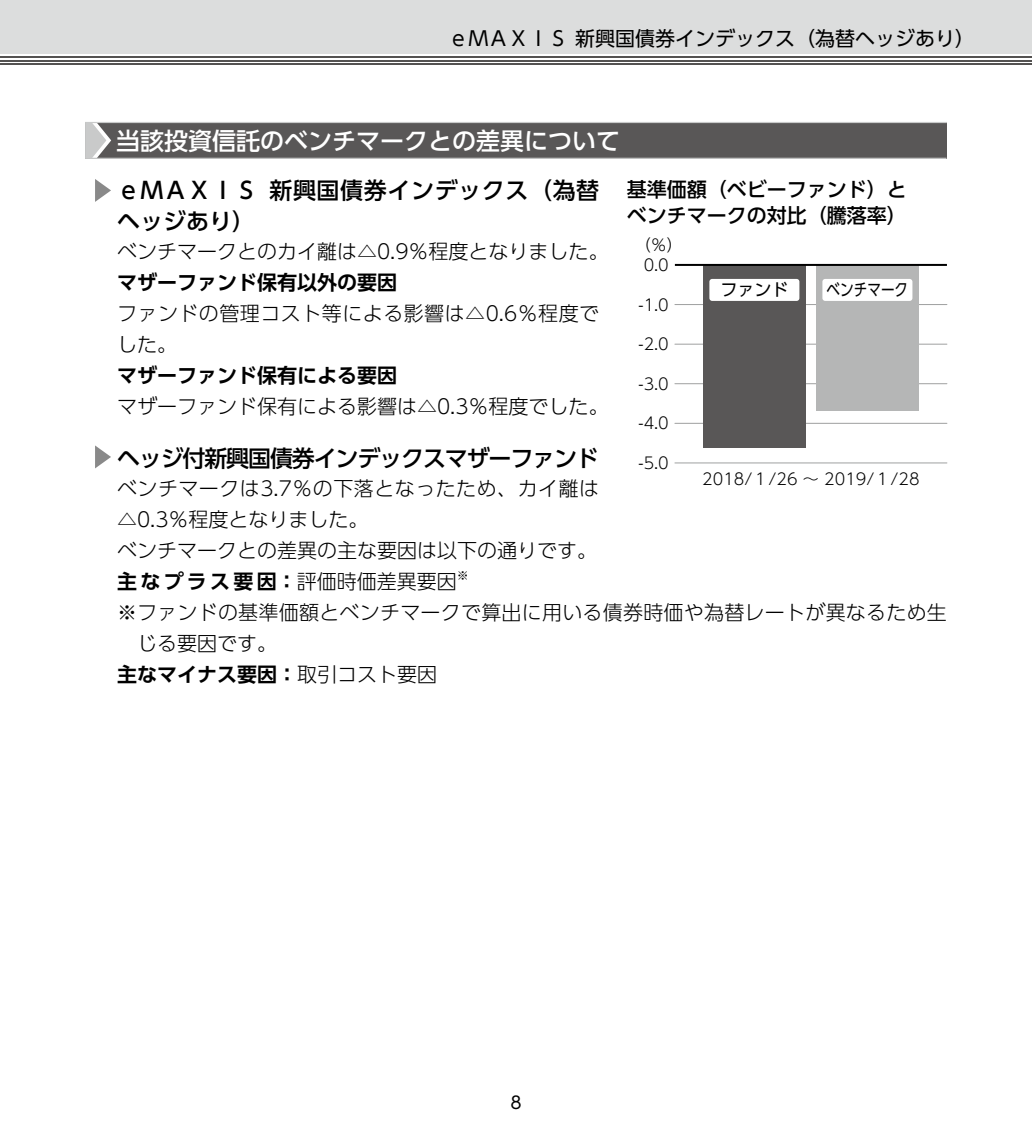
<style>
.page{position:relative;width:1032px;height:1134px;background:#fff}
.page>*{position:absolute;margin:0;border:0;box-sizing:border-box;transform-origin:0 0}
.t1{font:500 24px "UD Shin Go Pro";color:#fff}
.t2{font:500 23px/31px "UD Shin Go Pro";letter-spacing:.025em;color:#000}
.t3{font:500 23px "UD Shin Go Pro";letter-spacing:-.05em;color:#000}
.t4{font:300 20px/31px "UD Shin Go Pro";letter-spacing:.01em;color:#000}
.t5{font:700 20px "UD Shin Go Pro De";color:#000}
.t6{font:500 20px/26px "UD Shin Go Pro";color:#000}
.t7{font:20px "UD Shin Go Pro";color:#000}
.t8{font:700 20px "UD Shin Go Pro De";letter-spacing:.165em;color:#000}
.t9{font:17px "UD Shin Go Pro";color:#000;scale:.8 1}
.t10{font:17px "UD Shin Go Pro";color:#000}
.t11{font:300 16px "UD Shin Go Pro";color:#000}
.t12{font:300 12px "UD Shin Go Pro";color:#000}
.s1{font-family:"UD Shin Go Pro";font-weight:300}
</style>
<div class="page">
<div style="left:0;top:0;width:1032px;height:54px;background:#dcdddd"></div>
<hr style="left:0;top:63px;width:1032px;height:2px;background:#545251">
<hr style="left:0;top:60px;width:1032px;height:1px;background:#545251">
<hr style="left:0;top:56px;width:1032px;height:2px;background:#545251">
<div style="left:85px;top:122px;width:862px;height:36px;background:#595757"></div>
<hr style="left:85px;top:158px;width:861px;height:1px;background:#c9caca">
<hr style="left:85px;top:122px;width:862px;height:1px;background:#c9caca">
<svg style="left:85px;top:123px;width:26px;height:35px"></svg>
<hr style="left:675px;top:304px;width:272px;height:1px;background:#9fa0a0">
<hr style="left:675px;top:344px;width:272px;height:1px;background:#9fa0a0">
<hr style="left:675px;top:383px;width:272px;height:1px;background:#9fa0a0">
<hr style="left:675px;top:423px;width:272px;height:1px;background:#9fa0a0">
<hr style="left:675px;top:463px;width:272px;height:1px;background:#9fa0a0">
<div style="left:703px;top:265px;width:102px;height:182px;background:#595757"></div>
<div style="left:816px;top:265px;width:102px;height:145px;background:#b5b6b6"></div>
<hr style="left:675px;top:264px;width:272px;height:2px;background:#000">
<div style="left:709px;top:279px;width:90px;height:22px;background:#fff;border-radius:3px"></div>
<div style="left:822px;top:279px;width:90px;height:22px;background:#fff;border-radius:3px"></div>
<svg style="left:95px;top:179px;width:16px;height:23px"></svg>
<svg style="left:95px;top:445px;width:16px;height:23px"></svg>
<p class="t7" style="left:448px;top:22px;width:528px">ｅＭＡＸＩＳ 新興国債券インデックス（為替ヘッジあり）</p>
<p class="t1" style="left:116px;top:121px;width:505px">当該投資信託のベンチマークとの差異について</p>
<p class="t6" style="left:627px;top:175px;width:281px">基準価額（ベビーファンド）とベンチマークの対比（騰落率）</p>
<p class="t2" style="left:117px;top:174px;width:484px">ｅＭＡＸＩＳ 新興国債券インデックス（為替ヘッジあり）</p>
<p class="t4" style="left:117px;top:235px;width:493px">ベンチマークとのカイ離は△0.9％程度となりました。</p>
<p class="t5" style="left:117px;top:266px;width:281px">マザーファンド保有以外の要因</p>
<p class="t4" style="left:117px;top:297px;width:484px">ファンドの管理コスト等による影響は△0.6％程度でした。</p>
<p class="t5" style="left:117px;top:359px;width:281px">マザーファンド保有による要因</p>
<p class="t4" style="left:117px;top:390px;width:493px">マザーファンド保有による影響は△0.3％程度でした。</p>
<p class="t3" style="left:117px;top:440px;width:483px">ヘッジ付新興国債券インデックスマザーファンド</p>
<p class="t4" style="left:117px;top:472px;width:484px">ベンチマークは3.7％の下落となったため、カイ離は△0.3％程度となりました。<br>ベンチマークとの差異の主な要因は以下の通りです。</p>
<p class="t8" style="left:117px;top:565px;width:341px">主なプラス要因：<span class="s1">評価時価差異要因</span></p>
<p class="t12" style="left:457px;top:565px;width:13px">※</p>
<p class="t4" style="left:137px;top:596px;width:811px;text-indent:-20px">※ファンドの基準価額とベンチマークで算出に用いる債券時価や為替レートが異なるため生じる要因です。</p>
<p class="t5" style="left:117px;top:658px;width:321px">主なマイナス要因：<span class="s1">取引コスト要因</span></p>
<p class="t11" style="left:635px;top:232px;width:49px">（％）</p>
<p class="t11" style="left:644px;top:252px;width:27px">0.0</p>
<p class="t10" style="left:720px;top:276px;width:70px">ファンド</p>
<p class="t9" style="left:826px;top:276px;width:104px">ベンチマーク</p>
<p class="t11" style="left:639px;top:292px;width:32px">-1.0</p>
<p class="t11" style="left:639px;top:331px;width:32px">-2.0</p>
<p class="t11" style="left:639px;top:371px;width:32px">-3.0</p>
<p class="t11" style="left:639px;top:410px;width:32px">-4.0</p>
<p class="t11" style="left:639px;top:450px;width:32px">-5.0</p>
<p class="t11" style="left:702px;top:466px;width:219px">2018/１/26 ～ 2019/１/28</p>
<p class="t10" style="left:510px;top:1089px;width:13px">8</p>
</div>
